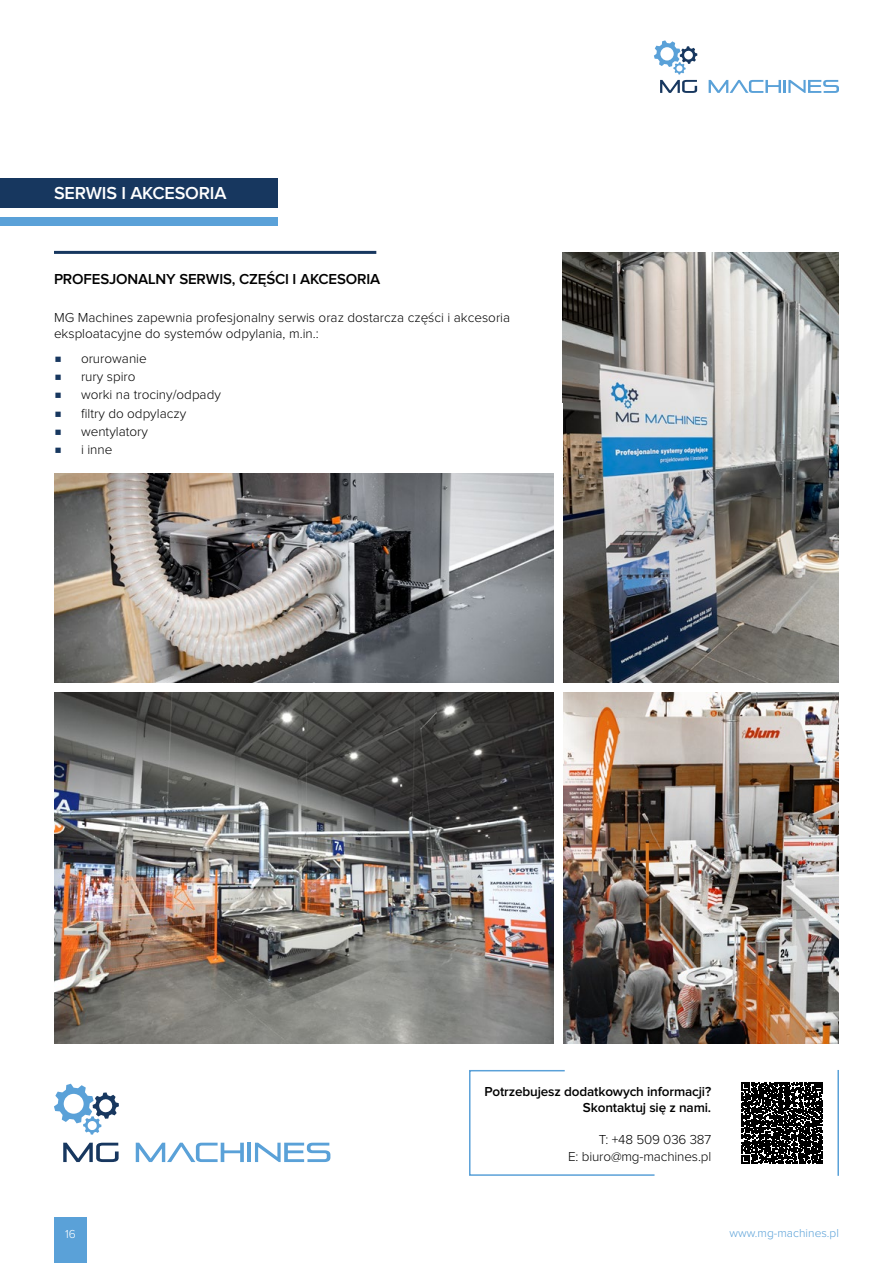
<style>
.page{position:relative;width:893px;height:1263px;background:#fff}
.page>*{position:absolute;margin:0;border:0;box-sizing:border-box;transform-origin:0 0}
.t1{font:600 18px "Proxima Nova";letter-spacing:-.01em;color:#fff}
.t2{font:600 15px "Proxima Nova";letter-spacing:-.01em;color:#000}
.t3{font:300 13.5px/16.2px "Proxima Nova";color:#000}
.t4{font:600 13.5px/16.2px "Proxima Nova";letter-spacing:-.01em;color:#000;text-align:right}
.t5{font:300 12px "Proxima Nova";color:#5aa1d8}
.t6{font:300 12px "Proxima Nova";color:#fff}
.s1{font-family:"Montserrat";font-weight:700;color:#17375f}
</style>
<div class="page">
<div style="left:54px;top:1218px;width:33px;height:45px;background:#5aa1d8"></div>
<img style="left:54px;top:692px;width:500px;height:351px">
<img style="left:563px;top:692px;width:276px;height:351px">
<img style="left:54px;top:474px;width:500px;height:209px">
<img style="left:563px;top:252px;width:276px;height:431px">
<hr style="left:54px;top:251px;width:322px;height:3px;background:#17375f">
<svg style="left:742px;top:1082px;width:81px;height:81px"></svg>
<svg style="left:469px;top:1070px;width:186px;height:106px"></svg>
<hr style="left:837px;top:1070px;width:2px;height:106px;background:#5aa1d8">
<svg style="left:63px;top:1143px;width:56px;height:19px"></svg>
<svg style="left:136px;top:1143px;width:108px;height:19px"></svg>
<hr style="left:248px;top:1143px;width:3px;height:19px;background:#5aa1d8">
<svg style="left:255px;top:1143px;width:75px;height:19px"></svg>
<svg style="left:54px;top:1084px;width:65px;height:50px"></svg>
<svg style="left:709px;top:80px;width:130px;height:13px"></svg>
<svg style="left:654px;top:40px;width:43px;height:53px"></svg>
<div style="left:0;top:217px;width:277px;height:8px;background:#5aa1d8"></div>
<div style="left:0;top:179px;width:277px;height:29px;background:#17375f"></div>
<h1 class="t1" style="left:54px;top:185px;width:174px">SERWIS I AKCESORIA</h1>
<p class="t2" style="left:54px;top:272px;width:328px">PROFESJONALNY SERWIS, CZĘŚCI I AKCESORIA</p>
<p class="t3" style="left:54px;top:310px;width:458px">MG Machines zapewnia profesjonalny serwis oraz dostarcza części i akcesoria eksploatacyjne do systemów odpylania, m.in.:</p>
<p class="t3" style="left:54px;top:351px;width:94px"><span class="s1">■</span> orurowanie</p>
<p class="t3" style="left:54px;top:369px;width:83px"><span class="s1">■</span> rury spiro</p>
<p class="t3" style="left:54px;top:387px;width:168px"><span class="s1">■</span> worki na trociny/odpady</p>
<p class="t3" style="left:54px;top:405px;width:134px"><span class="s1">■</span> filtry do odpylaczy</p>
<p class="t3" style="left:54px;top:424px;width:95px"><span class="s1">■</span> wentylatory</p>
<p class="t3" style="left:54px;top:442px;width:60px"><span class="s1">■</span> i inne</p>
<p class="t4" style="left:485px;top:1084px;width:228px">Potrzebujesz dodatkowych informacji?<br>Skontaktuj się z nami.</p>
<p class="t3" style="left:568px;top:1132px;width:145px;text-align:right">T: +48 509 036 387<br>E: biuro@mg-machines.pl</p>
<p class="t6" style="left:65px;top:1228px;width:12px">16</p>
<p class="t5" style="left:730px;top:1228px;width:111px">www.mg-machines.pl</p>
</div>
